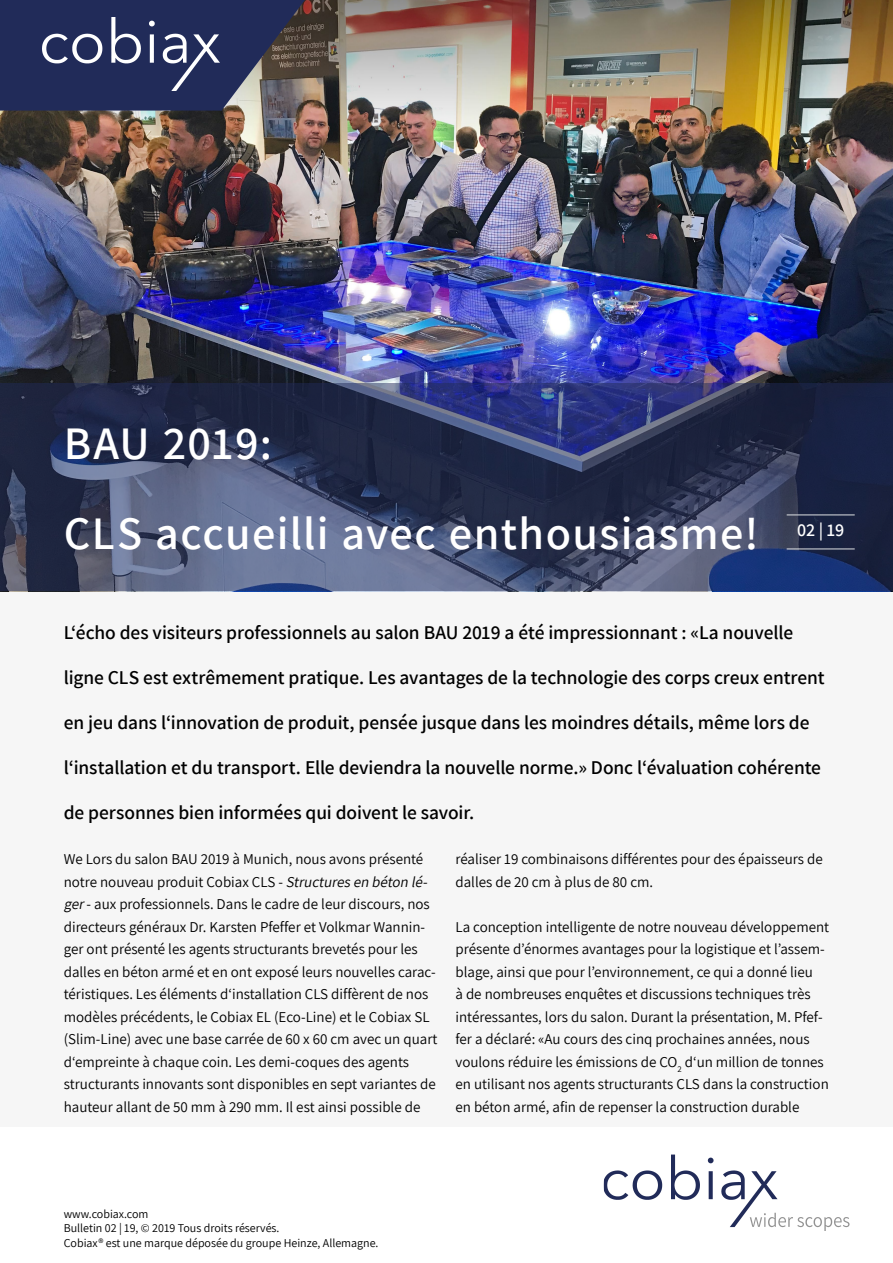
<style>
.page{position:relative;width:893px;height:1263px;background:#fff}
.page>*{position:absolute;margin:0;border:0;box-sizing:border-box;transform-origin:0 0}
.t1{font:600 46.5px/90px "Assistant";letter-spacing:.03em;color:#fff}
.t2{font:600 19.5px "Assistant";letter-spacing:-.005em;color:#000}
.t3{font:600 18px "Assistant";color:#fff}
.t4{font:15px/22.5px "Assistant";color:#000}
.t5{font:12px/14.4px "Assistant";color:#000}
.s1{font-style:italic}
</style>
<div class="page">
<img style="left:604px;top:1154px;width:245px;height:76px">
<div style="left:0;top:0;width:893px;height:1127px;background:#f6f6f6"></div>
<img style="left:0;top:0;width:893px;height:383px">
<svg style="left:0;top:0;width:305px;height:111px;background:#343a5c"></svg>
<svg style="left:0;top:383px;width:893px;height:208px;background:#363f61"></svg>
<img style="left:43px;top:17px;width:176px;height:73px">
<hr style="left:787px;top:514px;width:68px;height:1px;background:#dee1e3">
<hr style="left:787px;top:549px;width:68px;height:1px;background:#dee1e3">
<h1 class="t1" style="left:64px;top:396px;width:696px">BAU 2019:<br>CLS accueilli avec enthousiasme!</h1>
<p class="t3" style="left:797px;top:518px;width:49px">02 | 19</p>
<h2 class="t2" style="left:64px;top:619px;width:731px">L‘écho des visiteurs professionnels au salon BAU 2019 a été impressionnant : «La nouvelle</h2>
<h2 class="t2" style="left:64px;top:664px;width:762px">ligne CLS est extrêmement pratique. Les avantages de la technologie des corps creux entrent</h2>
<h2 class="t2" style="left:64px;top:709px;width:747px">en jeu dans l‘innovation de produit, pensée jusque dans les moindres détails, même lors de</h2>
<h2 class="t2" style="left:64px;top:754px;width:759px">l‘installation et du transport. Elle deviendra la nouvelle norme.» Donc l‘évaluation cohérente</h2>
<h2 class="t2" style="left:64px;top:799px;width:412px">de personnes bien informées qui doivent le savoir.</h2>
<p class="t4" style="left:64px;top:847px;width:375px">We Lors du salon BAU 2019 à Munich, nous avons présenté notre nouveau produit Cobiax CLS - <span class="s1">Structuresen béton lé&shy;ger</span>- aux professionnels. Dans le cadre de leur discours, nos directeurs généraux Dr. Karsten Pfeffer et Volkmar Wannin&shy;ger ont présenté les agents structurants brevetés pour les dalles en béton armé et en ont exposé leurs nouvelles carac&shy;téristiques. Les éléments d‘installation CLS diffèrent de nos modèles précédents, le Cobiax EL (Eco-Line) et le Cobiax SL (Slim-Line) avec une base carrée de 60 x 60 cm avec un quart d‘empreinte à chaque coin. Les demi-coques des agents structurants innovants sont disponibles en sept variantes de hauteur allant de 50 mm à 290 mm. Il est ainsi possible de</p>
<p class="t4" style="left:455px;top:847px;width:369px">réaliser 19 combinaisons différentes pour des épaisseurs de dalles de 20 cm à plus de 80 cm.</p>
<p class="t4" style="left:455px;top:915px;width:375px">La conception intelligente de notre nouveau développement présente d’énormes avantages pour la logistique et l’assem&shy;blage, ainsi que pour l’environnement, ce qui a donné lieu<br>à de nombreuses enquêtes et discussions techniques très intéressantes, lors du salon. Durant la présentation, M. Pfef&shy;fer a déclaré: «Au cours des cinq prochaines années, nous voulons réduire les émissions de CO<sub>2</sub> d‘un million de tonnes en utilisant nos agents structurants CLS dans la construction en béton armé, afin de repenser la construction durable</p>
<p class="t5" style="left:64px;top:1206px;width:316px">www.cobiax.com<br>Bulletin 02 | 19, © 2019 Tous droits réservés.<br>Cobiax® est une marque déposée du groupe Heinze, Allemagne.</p>
</div>
